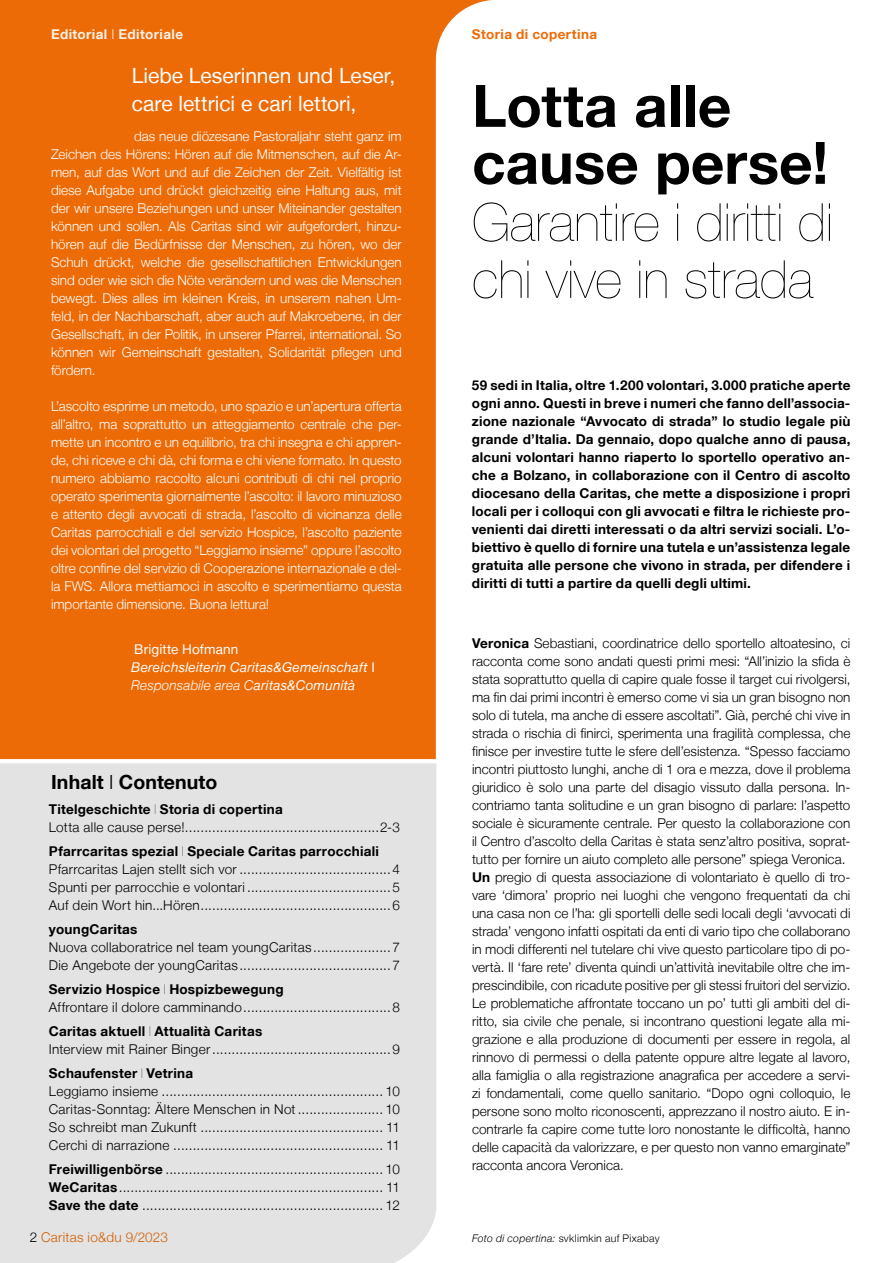
<style>
.page{position:relative;width:893px;height:1263px;background:#fff}
.page>*{position:absolute;margin:0;border:0;box-sizing:border-box;transform-origin:0 0}
.t1{font:700 58.5px/57px "Helvetica Neue LT";color:#000}
.t2{font:200 52.5px/57px "Helvetica Neue LT";color:#000}
.t3{font:21px/28.5px "Helvetica Neue LT";color:#fff}
.t4{font:700 19.5px "Helvetica Neue LT";letter-spacing:.005em;color:#000}
.t5{font:300 13.5px/18px "Helvetica Neue LT";color:#000}
.t6{font:300 13.5px/18px "Helvetica Neue LT";letter-spacing:-.005em;color:#fff;text-align:justify}
.t7{font:300 13.5px/18px "Helvetica Neue LT";letter-spacing:.02em;color:#000}
.t8{font:700 13.5px/18px "Helvetica Neue LT";letter-spacing:.015em;color:#000;text-align:justify}
.t9{font:italic 13.5px/18px "Helvetica Neue LT";letter-spacing:.015em;color:#fff}
.t10{font:700 13.5px "Helvetica Neue LT";letter-spacing:.03em;color:#fef2e8}
.t11{font:300 13.5px "Helvetica Neue LT";letter-spacing:.02em;color:#ed6b06}
.t12{font:700 13.5px "Helvetica Neue LT";letter-spacing:.03em;color:#ed6b06}
.t13{font:300 10.5px "Helvetica Neue LT";letter-spacing:.03em;color:#000}
.s1{font-weight:300;color:#ededed}
.s2{font-style:normal}
.s3{font-weight:300}
.s4{font-weight:700}
.s5{font-weight:200}
.s6{color:#000}
.s7{font-style:italic}
</style>
<div class="page">
<div style="left:0;top:763px;width:436px;height:500px;background:#e3e3e3"></div>
<svg style="left:0;top:0;width:492px;height:759px;background:#ee7b21"></svg>
<p class="t10" style="left:51px;top:26px;width:134px">Editorial <span class="s1">I</span> Editoriale</p>
<p class="t12" style="left:472px;top:26px;width:127px">Storia di copertina</p>
<h3 class="t3" style="left:132px;top:61px;width:265px">Liebe Leserinnen und Leser, care lettrici e cari lettori,</h3>
<p class="t6" style="left:51px;top:127px;width:352px;text-indent:83px">das neue diözesane Pastoraljahr steht ganz im Zeichen des Hörens: Hören auf die Mitmenschen, auf die Ar&shy;men, auf das Wort und auf die Zeichen der Zeit. Vielfältig ist diese Aufgabe und drückt gleichzeitig eine Haltung aus, mit der wir unsere Beziehungen und unser Miteinander gestalten können und sollen. Als Caritas sind wir aufgefordert, hinzu&shy;hören auf die Bedürfnisse der Menschen, zu hören, wo der Schuh drückt, welche die gesellschaftlichen Entwicklungen sind oder wie sich die Nöte verändern und was die Menschen bewegt. Dies alles im kleinen Kreis, in unserem nahen Um&shy;feld, in der Nachbarschaft, aber auch auf Makroebene, in der Gesellschaft, in der Politik, in unserer Pfarrei, international. So können wir Gemeinschaft gestalten, Solidarität pflegen und fördern.</p>
<p class="t6" style="left:51px;top:397px;width:352px">L’ascolto esprime un metodo, uno spazio e un’apertura offerta all’altro, ma soprattutto un atteggiamento centrale che per&shy;mette un incontro e un equilibrio, tra chi insegna e chi appren&shy;de, chi riceve e chi dà, chi forma e chi viene formato. In questo numero abbiamo raccolto alcuni contributi di chi nel proprio operato sperimenta giornalmente l’ascolto: il lavoro minuzioso e attento degli avvocati di strada, l’ascolto di vicinanza delle Caritas parrocchiali e del servizio Hospice, l’ascolto paziente dei volontari del progetto “Leggiamo insieme” oppure l’ascolto oltre confine del servizio di Cooperazione internazionale e del&shy;la FWS. Allora mettiamoci in ascolto e sperimentiamo questa importante dimensione. Buona lettura!</p>
<p class="t9" style="left:131px;top:640px;width:245px"><span class="s2">Brigitte Hofmann<br></span>Bereichsleiterin Caritas&amp;Gemeinschaft <span class="s2">I<br></span><span class="s3">Responsabile area C</span>aritas&amp;Comunità</p>
<h3 class="t4" style="left:51px;top:770px;width:168px">Inhalt <span class="s3">I</span> Contenuto</h3>
<p class="t7" style="left:49px;top:800px;width:352px"><span class="s4">Titelgeschichte</span> <span class="s5">I</span> <span class="s4">Storia di copertina<br></span>Lotta alle cause perse!..................................................2-3</p>
<p class="t7" style="left:49px;top:842px;width:352px"><span class="s4">Pfarrcaritas spezial</span> <span class="s5">I</span> <span class="s4">Speciale Caritas parrocchiali </span>Pfarrcaritas Lajen stellt sich vor .......................................4<br>Spunti per parrocchie e volontari .....................................5<br>Auf dein Wort hin...Hören.................................................6</p>
<p class="t8" style="left:49px;top:920px;width:90px">youngCaritas</p>
<p class="t7" style="left:49px;top:938px;width:352px">Nuova collaboratrice nel team youngCaritas ....................7<br>Die Angebote der youngCaritas.......................................7</p>
<p class="t7" style="left:49px;top:980px;width:352px"><span class="s4">Servizio Hospice</span> <span class="s5">I</span> <span class="s4">Hospizbewegung<br></span>Affrontare il dolore camminando......................................8</p>
<p class="t7" style="left:49px;top:1022px;width:352px"><span class="s4">Caritas aktuell</span> <span class="s5">I</span> <span class="s4">Attualità Caritas<br></span>Interview mit Rainer Binger..............................................9</p>
<p class="t7" style="left:49px;top:1064px;width:353px"><span class="s4">Schaufenster</span> <span class="s5">I</span> <span class="s4">Vetrina<br></span>Leggiamo insieme ......................................................... 10<br>Caritas-Sonntag: Ältere Menschen in Not ...................... 10<br>So schreibt man Zukunft ............................................... 11<br>Cerchi di narrazione ...................................................... 11</p>
<p class="t5" style="left:49px;top:1160px;width:353px;text-align:justify"><span class="s4">Freiwilligenbörse</span> ........................................................ 10<br><span class="s4">WeCaritas</span>.................................................................... 11<br><span class="s4">Save the date</span> .............................................................. 12</p>
<p class="t11" style="left:30px;top:1229px;width:140px"><span class="s6">2</span> Caritas io&amp;du 9/2023</p>
<h1 class="t1" style="left:472px;top:76px;width:358px">Lotta alle cause perse!</h1>
<h2 class="t2" style="left:472px;top:193px;width:362px">Garantire i diritti di chi vive in strada</h2>
<p class="t8" style="left:472px;top:375px;width:380px">59 sedi in Italia, oltre 1.200 volontari, 3.000 pratiche aperte ogni anno. Questi in breve i numeri che fanno dell’associa&shy;zione nazionale “Avvocato di strada” lo studio legale più grande d’Italia. Da gennaio, dopo qualche anno di pausa, alcuni volontari hanno riaperto lo sportello operativo an&shy;che a Bolzano, in collaborazione con il Centro di ascolto diocesano della Caritas, che mette a disposizione i propri locali per i colloqui con gli avvocati e filtra le richieste pro&shy;venienti dai diretti interessati o da altri servizi sociali. L’o&shy;biettivo è quello di fornire una tutela e un’assistenza legale gratuita alle persone che vivono in strada, per difendere i diritti di tutti a partire da quelli degli ultimi.</p>
<p class="t5" style="left:472px;top:634px;width:380px"><span class="s4">Veronica</span> Sebastiani, coordinatrice dello sportello altoatesino, ci racconta come sono andati questi primi mesi: “All’inizio la sfida è stata soprattutto quella di capire quale fosse il target cui rivolgersi, ma fin dai primi incontri è emerso come vi sia un gran bisogno non solo di tutela, ma anche di essere ascoltati”. Già, perché chi vive in strada o rischia di finirci, sperimenta una fragilità complessa, che finisce per investire tutte le sfere dell’esistenza. “Spesso facciamo incontri piuttosto lunghi, anche di 1 ora e mezza, dove il problema giuridico è solo una parte del disagio vissuto dalla persona. In&shy;contriamo tanta solitudine e un gran bisogno di parlare: l’aspetto sociale è sicuramente centrale. Per questo la collaborazione con il Centro d’ascolto della Caritas è stata senz’altro positiva, soprat&shy;tutto per fornire un aiuto completo alle persone” spiega Veronica.<br><span class="s4">Un</span> pregio di questa associazione di volontariato è quello di tro&shy;vare ‘dimora’ proprio nei luoghi che vengono frequentati da chi una casa non ce l’ha: gli sportelli delle sedi locali degli ‘avvocati di strada’ vengono infatti ospitati da enti di vario tipo che collaborano in modi differenti nel tutelare chi vive questo particolare tipo di po&shy;vertà. Il ‘fare rete’ diventa quindi un’attività inevitabile oltre che im&shy;prescindibile, con ricadute positive per gli stessi fruitori del servizio.<br>Le problematiche affrontate toccano un po’ tutti gli ambiti del di&shy;ritto, sia civile che penale, si incontrano questioni legate alla mi&shy;grazione e alla produzione di documenti per essere in regola, al rinnovo di permessi o della patente oppure altre legate al lavoro, alla famiglia o alla registrazione anagrafica per accedere a servi&shy;zi fondamentali, come quello sanitario. “Dopo ogni colloquio, le persone sono molto riconoscenti, apprezzano il nostro aiuto. E in&shy;contrarle fa capire come tutte loro nonostante le difficoltà, hanno delle capacità da valorizzare, e per questo non vanno emarginate” racconta ancora Veronica.</p>
<p class="t13" style="left:472px;top:1232px;width:189px"><span class="s7">Foto di copertina:</span> svklimkin auf Pixabay</p>
</div>
